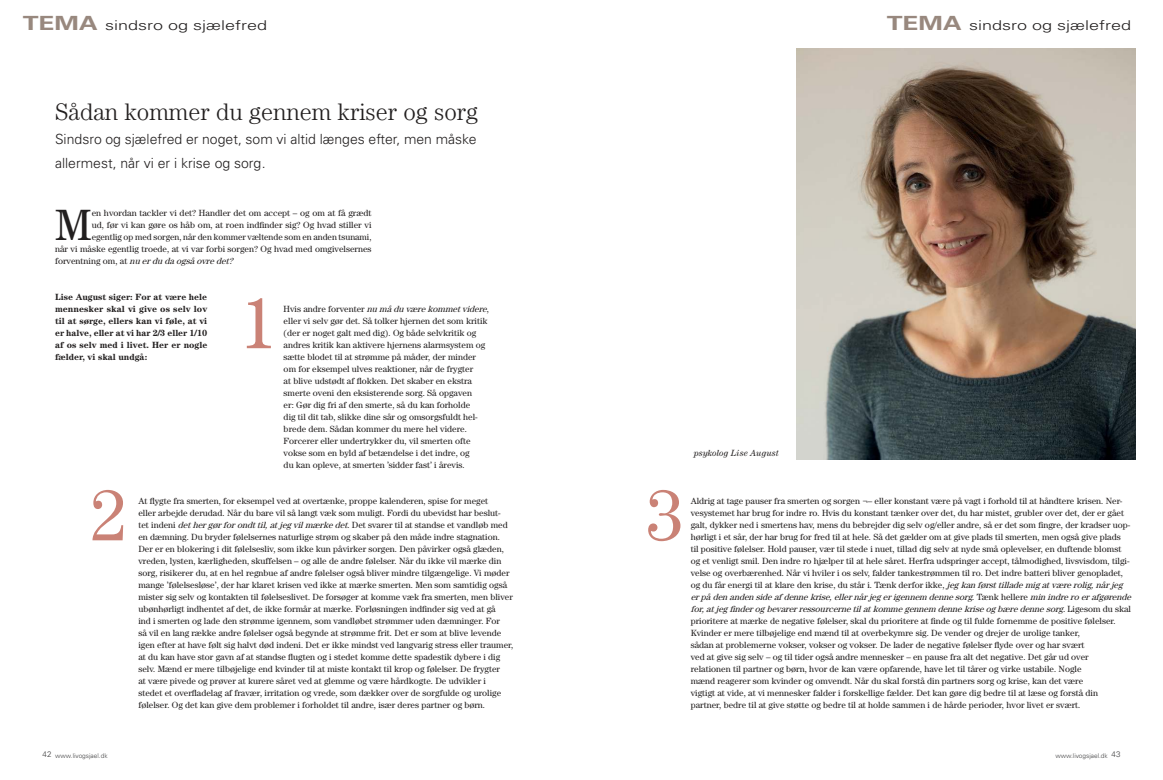
<style>
.page{position:relative;width:1163px;height:780px;background:#fff}
.page>*{position:absolute;margin:0;border:0;box-sizing:border-box;transform-origin:0 0}
.t1{font:72px "Century Std";color:#ca8276}
.t2{font:43.9px "Century Std";color:#221f1f}
.t3{font:300 24px "Century";color:#221f1f}
.t4{font:300 14px/24px "Univers LT Std";color:#221f1f}
.t5{font:300 13.5px "Univers LT Std";color:#221f1f;scale:1.33 1}
.t6{font:9px/12px "Century Std";color:#221f1f}
.t7{font:700 9px/12px "Century Std";color:#221f1f;text-align:justify}
.t8{font:italic 9px "Century Std";color:#221f1f}
.t9{font:italic 9px "Century Std";color:#221f1f}
.t10{font:300 6.5px "Univers LT Std";color:#404041}
.s1{font-weight:700;font-size:19.5px;color:#98887e}
.s2{font-style:normal}
.s3{font-style:italic}
.s4{font-size:8px}
</style>
<div class="page">
<img style="left:796px;top:48px;width:338px;height:412px">
<h3 class="t5" style="left:23px;top:20px;width:185px"><span class="s1">TEMA</span> sindsro og sjælefred</h3>
<h3 class="t3" style="left:55px;top:102px;width:424px">Sådan kommer du gennem kriser og sorg</h3>
<h3 class="t4" style="left:55px;top:128px;width:423px">Sindsro og sjælefred er noget, som vi altid længes efter, men måske allermest, når vi er i krise og sorg.</h3>
<h2 class="t2" style="left:55px;top:208px;width:38px">M</h2>
<p class="t6" style="left:92px;top:208px;width:281px">en hvordan tackler vi det? Handler det om accept – og om at få grædt</p>
<p class="t6" style="left:92px;top:220px;width:281px">ud, før vi kan gøre os håb om, at roen indfinder sig? Og hvad stiller vi</p>
<p class="t6" style="left:92px;top:232px;width:281px">egentlig op med sorgen, når den kommer væltende som en anden tsunami,</p>
<p class="t6" style="left:55px;top:244px;width:318px">når vi måske egentlig troede, at vi var forbi sorgen? Og hvad med omgivelsernes</p>
<p class="t8" style="left:55px;top:257px;width:181px"><span class="s2">forventning om, at</span> nu erdu da også ovre det?</p>
<p class="t6" style="left:283px;top:304px;width:207px">H v i s a n d r e f o r v e n t e r <span class="s3">nu må du være kommetvidere</span>, eller vi selv gør det. Så tolker hjernen det som kritik (der er noget galt med dig). Og både selvkritik og andres kritik kan aktivere hjernens alarmsystem og sætte blodet til at strømme på måder, der minder om for eksempel ulves reaktioner, når de frygter<br>at blive udstødt af flokken. Det skaber en ekstra smerte oveni den eksisterende sorg. Så opgaven<br>er: Gør dig fri af den smerte, så du kan forholde<br>dig til dit tab, slikke dine sår og omsorgsfuldt hel&shy;brede dem. Sådan kommer du mere hel videre.<br>Forcerer eller undertrykker du, vil smerten ofte vokse som en byld af betændelse i det indre, og<br>du kan opleve, at smerten ’sidder fast’ i årevis.</p>
<p class="t7" style="left:55px;top:292px;width:154px">Lise August siger: For at være hele mennesker skal vi give os selv lov til at sørge, ellers kan vi føle, at vi er halve, eller at vi har 2/3 eller 1/10 af os selv med i livet. Her er nogle fælder, vi skal undgå:</p>
<h1 class="t1" style="left:240px;top:295px;width:37px">1</h1>
<h3 class="t5" style="left:886px;top:20px;width:185px"><span class="s1">TEMA</span> sindsro og sjælefred</h3>
<p class="t9" style="left:693px;top:450px;width:86px">psykolog Lise August</p>
<h1 class="t1" style="left:91px;top:487px;width:37px">2</h1>
<p class="t6" style="left:138px;top:496px;width:376px">At flygte fra smerten, for eksempel ved at overtænke, proppe kalenderen, spise for meget<br>eller arbejde derudad. Når du bare vil så langt væk som muligt. Fordi du ubevidst har beslut&shy;tet indeni <span class="s3">dethergørforondttil,atjeg vilmærke det</span>. Det svarer til at standse et vandløb med en dæmning. Du bryder følelsernes naturlige strøm og skaber på den måde indre stagnation.<br>Der er en blokering i dit følelsesliv, som ikke kun påvirker sorgen. Den påvirker også glæden, vreden, lysten, kærligheden, skuffelsen – og alle de andre følelser. Når du ikke vil mærke din sorg, risikerer du, at en hel regnbue af andre følelser også bliver mindre tilgængelige. Vi møder mange ’følelsesløse’, der har klaret krisen ved ikke at mærke smerten. Men som samtidig også mister sig selv og kontakten til følelseslivet. De forsøger at komme væk fra smerten, men bliver ubønhørligt indhentet af det, de ikke formår at mærke. Forløsningen indfinder sig ved at gå<br>ind i smerten og lade den strømme igennem, som vandløbet strømmer uden dæmninger. For<br>så vil en lang række andre følelser også begynde at strømme frit. Det er som at blive levende igen efter at have følt sig halvt død indeni. Det er ikke mindst ved langvarig stress eller traumer, at du kan have stor gavn af at standse flugten og i stedet komme dette spadestik dybere i dig selv. Mænd er mere tilbøjelige end kvinder til at miste kontakt til krop og følelser. De frygter<br>at være pivede og prøver at kurere såret ved at glemme og være hårdkogte. De udvikler i<br>stedet et overfladelag af fravær, irritation og vrede, som dækker over de sorgfulde og urolige følelser. Og det kan give dem problemer i forholdet til andre, især deres partner og børn.</p>
<h1 class="t1" style="left:646px;top:487px;width:37px">3</h1>
<p class="t6" style="left:690px;top:496px;width:444px">Aldrig at tage pauser fra smerten og sorgen ¬– eller konstant være på vagt i forhold til at håndtere krisen. Ner&shy;vesystemet har brug for indre ro. Hvis du konstant tænker over det, du har mistet, grubler over det, der er gået galt, dykker ned i smertens hav, mens du bebrejder dig selv og/eller andre, så er det som fingre, der kradser uop&shy;hørligt i et sår, der har brug for fred til at hele. Så det gælder om at give plads til smerten, men også give plads<br>til positive følelser. Hold pauser, vær til stede i nuet, tillad dig selv at nyde små oplevelser, en duftende blomst<br>og et venligt smil. Den indre ro hjælper til at hele såret. Herfra udspringer accept, tålmodighed, livsvisdom, tilgi&shy;velse og overbærenhed. Når vi hviler i os selv, falder tankestrømmen til ro. Det indre batteri bliver genopladet, og du får energi til at klare den krise, du står i. Tænk derfor ikke, <span class="s3">jeg kan førsttillade mig atvære rolig,nårjeg erp å den anden side af denne krise,ellernårjeg erigennem denne sorg</span>. T æ n k h e l l e r e <span class="s3">min indre ro erafgørende for,atjeg finderog bevarerressourcerne tilatkomme gennem denne krise og bære denne sorg.</span>L i g e s o m d u s k a l prioritere at mærke de negative følelser, skal du prioritere at finde og til fulde fornemme de positive følelser.<br>Kvinder er mere tilbøjelige end mænd til at overbekymre sig. De vender og drejer de urolige tanker,<br>sådan at problemerne vokser, vokser og vokser. De lader de negative følelser flyde over og har svært<br>ved at give sig selv – og til tider også andre mennesker – en pause fra alt det negative. Det går ud over<br>relationen til partner og børn, hvor de kan være opfarende, have let til tårer og virke ustabile. Nogle<br>mænd reagerer som kvinder og omvendt. Når du skal forstå din partners sorg og krise, kan det være<br>vigtigt at vide, at vi mennesker falder i forskellige fælder. Det kan gøre dig bedre til at læse og forstå din<br>partner, bedre til at give støtte og bedre til at holde sammen i de hårde perioder, hvor livet er svært.</p>
<p class="t10" style="left:43px;top:752px;width:67px"><span class="s4">42</span> www.livogsjael.dk</p>
<p class="t10" style="left:1055px;top:752px;width:67px">www.livogsjael.dk <span class="s4">43</span></p>
</div>
